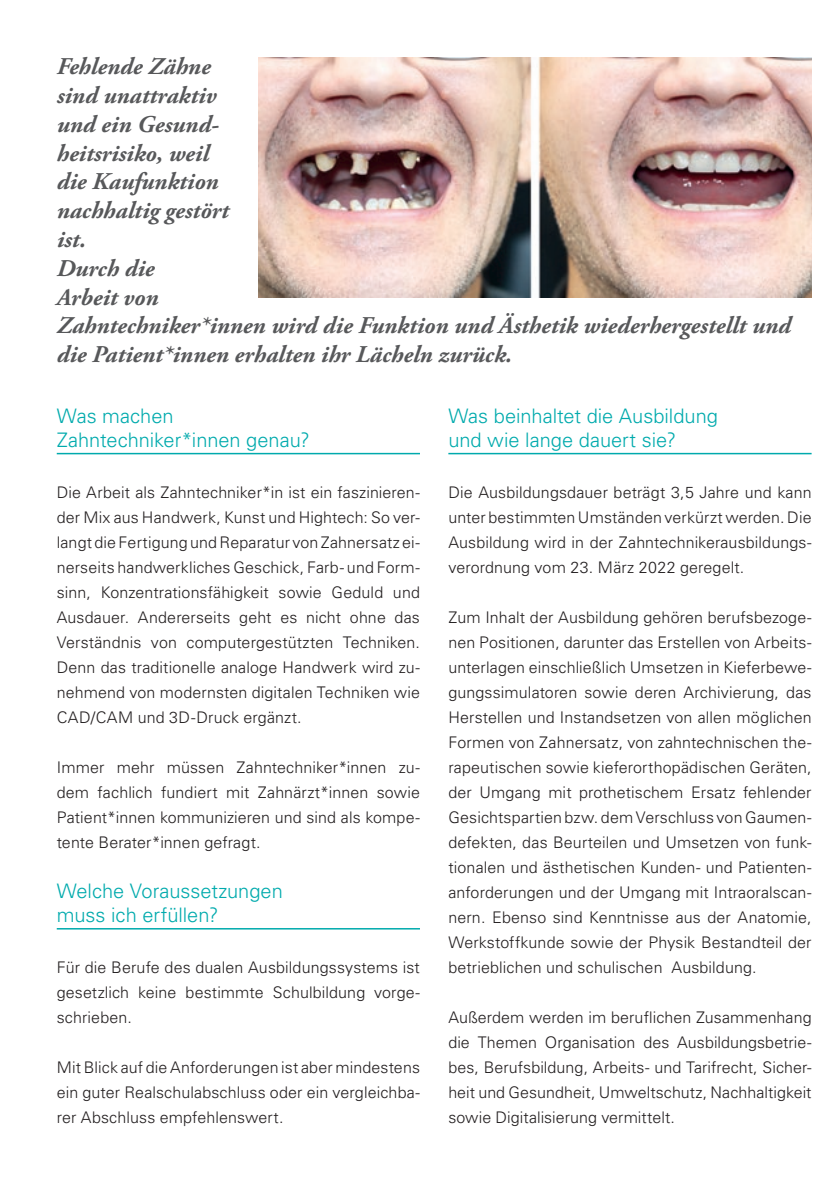
<style>
.page{position:relative;width:840px;height:1191px;background:#fff}
.page>*{position:absolute;margin:0;border:0;box-sizing:border-box;transform-origin:0 0}
.t1{font:italic 700 24px/28.8px "Adobe Garamond Pro";color:#57585a}
.t2{font:300 20px/24px "Univers LT Std";color:#00aaad}
.t3{font:300 16px/25px "Univers LT Std";letter-spacing:.01em;color:#231f20;text-align:justify}
</style>
<div class="page">
<hr style="left:57px;top:453px;width:363px;height:1px;background:#00aaad">
<hr style="left:57px;top:928px;width:363px;height:1px;background:#00aaad">
<hr style="left:448px;top:453px;width:363px;height:1px;background:#00aaad">
<img style="left:258px;top:58px;width:553px;height:240px">
<p class="t1" style="left:57px;top:53px;width:735px">Fehlende Zähne<br>sind unattraktiv<br>und ein Gesund-<br>heitsrisiko, weil<br>die Kaufunktion<br>nachhaltig gestört<br>ist.<br>Durch die<br>Arbeit von<br>Zahntechniker*innen wird die Funktion und Ästhetik wiederhergestellt und die Patient*innen erhalten ihr Lächeln zurück.</p>
<p class="t2" style="left:57px;top:404px;width:254px">Was machen<br>Zahntechniker*innen genau?</p>
<p class="t3" style="left:57px;top:480px;width:364px">Die Arbeit als Zahntechniker*in ist ein faszinieren&shy;der Mix aus Handwerk, Kunst und Hightech: So ver&shy;langt die Fertigung und Reparatur von Zahnersatz ei&shy;nerseits handwerkliches Geschick, Farb- und Form&shy;sinn, Konzentrationsfähigkeit sowie Geduld und Ausdauer. Andererseits geht es nicht ohne das Verständnis von computergestützten Techniken.<br>Denn das traditionelle analoge Handwerk wird zu&shy;nehmend von modernsten digitalen Techniken wie CAD/CAM und 3D-Druck ergänzt.</p>
<p class="t3" style="left:57px;top:754px;width:364px">Immer mehr müssen Zahntechniker*innen zu&shy;dem fachlich fundiert mit Zahnärzt*innen sowie Patient*innen kommunizieren und sind als kompe&shy;tente Berater*innen gefragt.</p>
<p class="t2" style="left:57px;top:879px;width:227px">Welche Voraussetzungen muss ich erfüllen?</p>
<p class="t3" style="left:57px;top:955px;width:364px">Für die Berufe des dualen Ausbildungssystems ist gesetzlich keine bestimmte Schulbildung vorge&shy;schrieben.</p>
<p class="t3" style="left:57px;top:1055px;width:364px">Mit Blick auf die Anforderungen ist aber mindestens ein guter Realschulabschluss oder ein vergleichba&shy;rer Abschluss empfehlenswert.</p>
<p class="t2" style="left:448px;top:404px;width:271px">Was beinhaltet die Ausbildung und wie lange dauert sie?</p>
<p class="t3" style="left:448px;top:480px;width:364px">Die Ausbildungsdauer beträgt 3,5 Jahre und kann unter bestimmten Umständen verkürzt werden. Die Ausbildung wird in der Zahntechnikerausbildungs&shy;verordnung vom 23. März 2022 geregelt.</p>
<p class="t3" style="left:448px;top:605px;width:364px">Zum Inhalt der Ausbildung gehören berufsbezoge&shy;nen Positionen, darunter das Erstellen von Arbeits&shy;unterlagen einschließlich Umsetzen in Kieferbewe&shy;gungssimulatoren sowie deren Archivierung, das Herstellen und Instandsetzen von allen möglichen Formen von Zahnersatz, von zahntechnischen the&shy;rapeutischen sowie kieferorthopädischen Geräten, der Umgang mit prothetischem Ersatz fehlender Gesichtspartien bzw. dem Verschluss von Gaumen&shy;defekten, das Beurteilen und Umsetzen von funk&shy;tionalen und ästhetischen Kunden- und Patienten&shy;anforderungen und der Umgang mit Intraoralscan&shy;nern. Ebenso sind Kenntnisse aus der Anatomie, Werkstoffkunde sowie der Physik Bestandteil der betrieblichen und schulischen Ausbildung.</p>
<p class="t3" style="left:448px;top:1004px;width:364px">Außerdem werden im beruflichen Zusammenhang die Themen Organisation des Ausbildungsbetrie&shy;bes, Berufsbildung, Arbeits- und Tarifrecht, Sicher&shy;heit und Gesundheit, Umweltschutz, Nachhaltigkeit sowie Digitalisierung vermittelt.</p>
</div>
